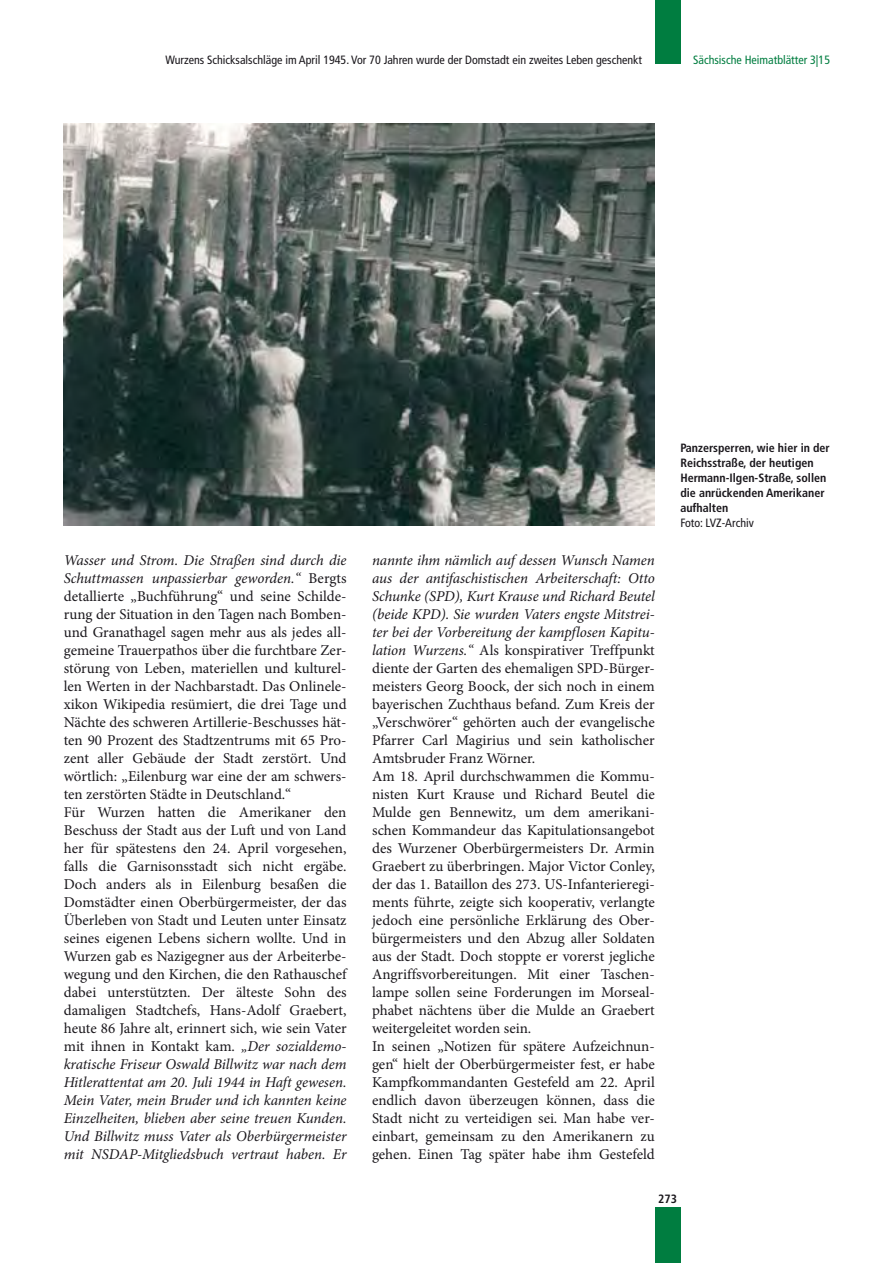
<style>
.page{position:relative;width:893px;height:1263px;background:#fff}
.page>*{position:absolute;margin:0;border:0;box-sizing:border-box;transform-origin:0 0}
.t1{font:15px/18px "Minion Pro";letter-spacing:-.005em;color:#1a171c}
.t2{font:700 condensed 12px/15px "Frutiger LT Com";color:#1a171c}
.t3{font:condensed 12px "Frutiger LT Com";color:#1a171c}
.t4{font:condensed 12px "Frutiger LT Com";color:#007d40}
.s1{font-style:italic}
</style>
<div class="page">
<div style="left:655px;top:1207px;width:25px;height:56px;background:#007d40"></div>
<div style="left:655px;top:0;width:25px;height:64px;background:#007d40"></div>
<img style="left:64px;top:123px;width:591px;height:403px">
<p class="t3" style="left:165px;top:53px;width:478px">Wurzens Schicksalschläge im April 1945. Vor 70 Jahren wurde der Domstadt ein zweites Leben geschenkt</p>
<p class="t4" style="left:693px;top:53px;width:138px">Sächsische Heimatblätter 3|15</p>
<p class="t1" style="left:64px;top:551px;width:284px"><span class="s1">Wasser und Strom. Die Straßen sind durch die Schuttmassen unpassierbar geworden.“</span> Bergts detallierte „Buchführung“ und seine Schilde&shy;rung der Situation in den Tagen nach Bomben&shy;und Granathagel sagen mehr aus als jedes all&shy;gemeine Trauerpathos über die furchtbare Zer&shy;störung von Leben, materiellen und kulturel&shy;len Werten in der Nachbarstadt. Das Onlinele&shy;xikon Wikipedia resümiert, die drei Tage und Nächte des schweren Artillerie-Beschusses hät&shy;ten 90 Prozent des Stadtzentrums mit 65 Pro&shy;zent aller Gebäude der Stadt zerstört. Und wörtlich: „Eilenburg war eine der am schwers&shy;ten zerstörten Städte in Deutschland.“<br>Für Wurzen hatten die Amerikaner den Beschuss der Stadt aus der Luft und von Land her für spätestens den 24. April vorgesehen, falls die Garnisonsstadt sich nicht ergäbe.<br>Doch anders als in Eilenburg besaßen die Domstädter einen Oberbürgermeister, der das Überleben von Stadt und Leuten unter Einsatz seines eigenen Lebens sichern wollte. Und in Wurzen gab es Nazigegner aus der Arbeiterbe&shy;wegung und den Kirchen, die den Rathauschef dabei unterstützten. Der älteste Sohn des damaligen Stadtchefs, Hans-Adolf Graebert, heute 86 Jahre alt, erinnert sich, wie sein Vater mit ihnen in Kontakt kam. <span class="s1">„Der sozialdemo&shy;kratische Friseur Oswald Billwitz war nach dem Hitlerattentat am 20. Juli 1944 in Haft gewesen.<br>Mein Vater, mein Bruder und ich kannten keine Einzelheiten, blieben aber seine treuen Kunden.<br>Und Billwitz muss Vater als Oberbürgermeister mit NSDAP-Mitgliedsbuch vertraut haben. Er</span></p>
<p class="t1" style="left:372px;top:551px;width:284px"><span class="s1">nannte ihm nämlich auf dessen Wunsch Namen aus der antifaschistischen Arbeiterschaft: Otto Schunke (SPD), Kurt Krause und Richard Beutel (beide KPD). Sie wurden Vaters engste Mitstrei&shy;ter bei der Vorbereitung der kampflosen Kapitu&shy;lation Wurzens.“</span> Als konspirativer Treffpunkt diente der Garten des ehemaligen SPD-Bürger&shy;meisters Georg Boock, der sich noch in einem bayerischen Zuchthaus befand. Zum Kreis der „Verschwörer“ gehörten auch der evangelische Pfarrer Carl Magirius und sein katholischer Amtsbruder Franz Wörner.<br>Am 18. April durchschwammen die Kommu&shy;nisten Kurt Krause und Richard Beutel die Mulde gen Bennewitz, um dem amerikani&shy;schen Kommandeur das Kapitulationsangebot des Wurzener Oberbürgermeisters Dr. Armin Graebert zu überbringen. Major Victor Conley, der das 1. Bataillon des 273. US-Infanterieregi&shy;ments führte, zeigte sich kooperativ, verlangte jedoch eine persönliche Erklärung des Ober&shy;bürgermeisters und den Abzug aller Soldaten aus der Stadt. Doch stoppte er vorerst jegliche Angriffsvorbereitungen. Mit einer Taschen&shy;lampe sollen seine Forderungen im Morseal&shy;phabet nächtens über die Mulde an Graebert weitergeleitet worden sein.<br>In seinen „Notizen für spätere Aufzeichnun&shy;gen“ hielt der Oberbürgermeister fest, er habe Kampfkommandanten Gestefeld am 22. April endlich davon überzeugen können, dass die Stadt nicht zu verteidigen sei. Man habe ver&shy;einbart, gemeinsam zu den Amerikanern zu gehen. Einen Tag später habe ihm Gestefeld</p>
<p class="t2" style="left:680px;top:440px;width:151px">Panzersperren, wie hier in der<br>Reichsstraße, der heutigen<br>Hermann-Ilgen-Straße, sollen die anrückenden Amerikaner aufhalten</p>
<p class="t3" style="left:680px;top:515px;width:75px">Foto: LVZ-Archiv</p>
<p class="t2" style="left:658px;top:1191px;width:20px">273</p>
</div>
